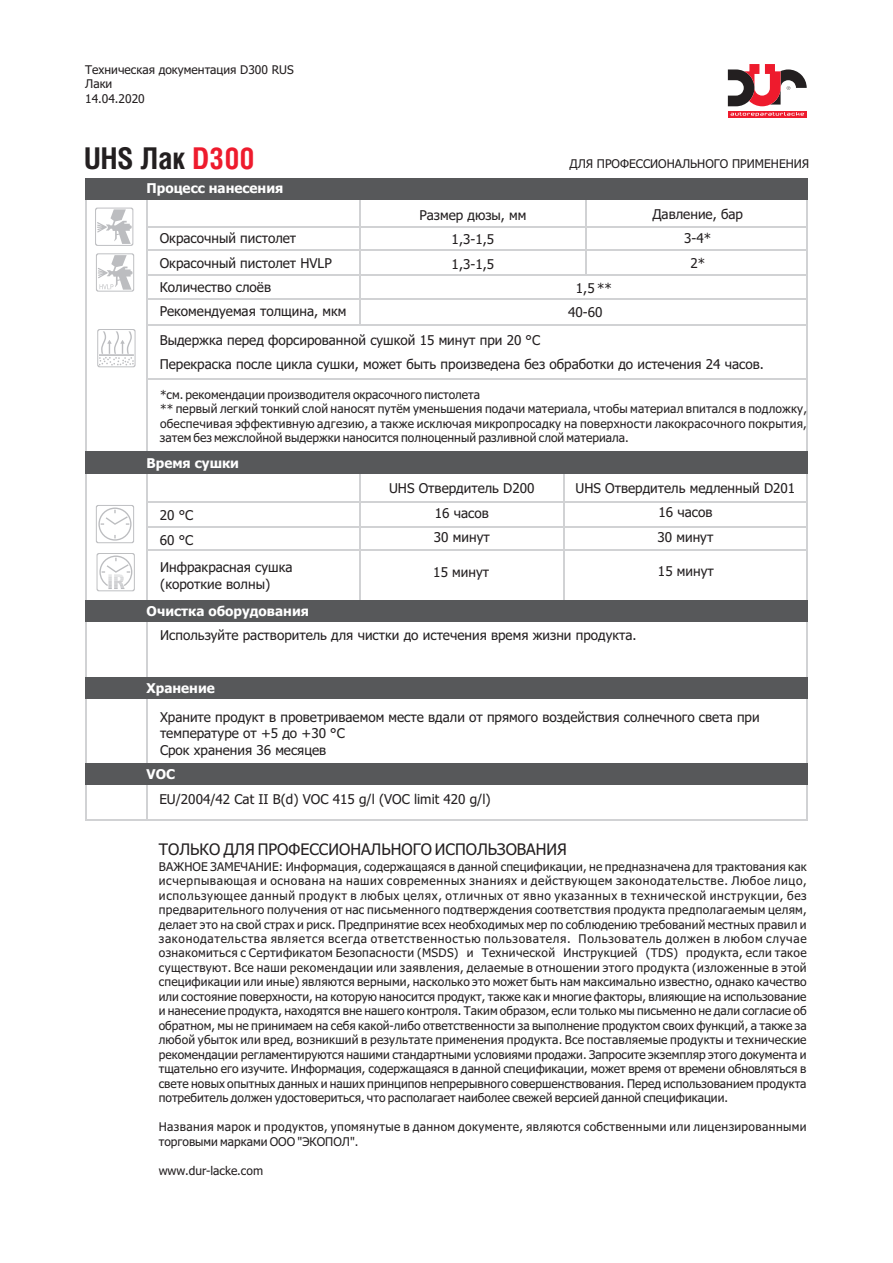
<style>
.page{position:relative;width:893px;height:1263px;background:#fff}
.page>*{position:absolute;margin:0;border:0;box-sizing:border-box;transform-origin:0 0}
.t1{font:700 30px "Helios Cond C";color:#231f20}
.t2{font:15.9px "Tahoma";color:#231f20}
.t3{font:13.5px/24.5px "Tahoma";color:#231f20}
.t4{font:700 13.5px "Tahoma";color:#fff}
.t5{font:12px/14.5px "Tahoma";color:#231f20}
.t6{font:12px/14.5px "Tahoma";letter-spacing:.03em;color:#231f20}
.s1{color:#ee1b2d}
</style>
<div class="page">
<hr style="left:585px;top:197px;width:1px;height:78px;background:#d1d2d4">
<hr style="left:564px;top:474px;width:1px;height:128px;background:#d1d2d4">
<hr style="left:359px;top:474px;width:1px;height:126px;background:#d1d2d4">
<hr style="left:359px;top:197px;width:1px;height:128px;background:#d1d2d4">
<hr style="left:807px;top:196px;width:1px;height:625px;background:#d1d2d4">
<hr style="left:85px;top:194px;width:1px;height:627px;background:#d1d2d4">
<hr style="left:146px;top:198px;width:1px;height:623px;background:#d1d2d4">
<svg style="left:96px;top:505px;width:38px;height:38px"></svg>
<svg style="left:97px;top:553px;width:38px;height:38px"></svg>
<svg style="left:97px;top:329px;width:39px;height:38px"></svg>
<svg style="left:95px;top:208px;width:38px;height:38px"></svg>
<div style="left:85px;top:178px;width:723px;height:21px;background:#57585a"></div>
<hr style="left:147px;top:226px;width:659px;height:1px;background:#d1d2d4">
<hr style="left:146px;top:250px;width:659px;height:1px;background:#d1d2d4">
<hr style="left:146px;top:274px;width:659px;height:1px;background:#d1d2d4">
<hr style="left:146px;top:298px;width:659px;height:1px;background:#d1d2d4">
<div style="left:85px;top:451px;width:723px;height:23px;background:#57585a"></div>
<hr style="left:147px;top:324px;width:659px;height:1px;background:#d1d2d4">
<hr style="left:148px;top:379px;width:659px;height:1px;background:#d1d2d4">
<hr style="left:146px;top:501px;width:661px;height:1px;background:#d1d2d4">
<hr style="left:147px;top:526px;width:659px;height:1px;background:#d1d2d4">
<hr style="left:147px;top:549px;width:659px;height:1px;background:#d1d2d4">
<div style="left:85px;top:600px;width:723px;height:21px;background:#57585a"></div>
<div style="left:85px;top:677px;width:723px;height:21px;background:#57585a"></div>
<div style="left:85px;top:763px;width:723px;height:21px;background:#57585a"></div>
<hr style="left:85px;top:820px;width:722px;height:1px;background:#d1d2d4">
<svg style="left:96px;top:253px;width:38px;height:39px"></svg>
<svg style="left:728px;top:64px;width:79px;height:42px"></svg>
<div style="left:728px;top:111px;width:79px;height:6px;background:#ee1b2d"></div>
<svg style="left:730px;top:112px;width:74px;height:4px"></svg>
<p class="t5" style="left:85px;top:63px;width:210px">Техническая документация D300 RUS<br>Лаки<br>14.04.2020</p>
<h1 class="t1" style="left:84px;top:144px;width:172px">UHS Лак <span class="s1">D300</span></h1>
<p class="t4" style="left:147px;top:183px;width:138px">Процесс нанесения</p>
<p class="t3" style="left:160px;top:227px;width:188px">Окрасочный пистолет<br>Окрасочный пистолет HVLP<br>Количество слоёв<br>Рекомендуемая толщина, мкм</p>
<p class="t5" style="left:569px;top:158px;width:241px">ДЛЯ ПРОФЕССИОНАЛЬНОГО ПРИМЕНЕНИЯ</p>
<p class="t3" style="left:419px;top:204px;width:109px;text-align:center">Размер дюзы, мм<br>1,3-1,5<br>1,3-1,5</p>
<p class="t3" style="left:652px;top:203px;width:92px;text-align:center">Давление, бар<br>3-4*<br>2*</p>
<p class="t3" style="left:568px;top:277px;width:45px;text-indent:8px">1,5 **<br>40-60</p>
<p class="t3" style="left:160px;top:329px;width:606px">Выдержка перед форсированной сушкой 15 минут при 20 °С<br>Перекраска после цикла сушки, может быть произведена без обработки до истечения 24 часов.</p>
<p class="t5" style="left:160px;top:388px;width:648px">*см. рекомендации производителя окрасочного пистолета<br>** первый легкий тонкий слой наносят путём уменьшения подачи материала, чтобы материал впитался в подложку, обеспечивая эффективную адгезию, а также исключая микропросадку на поверхности лакокрасочного покрытия, затем без межслойной выдержки наносится полноценный разливной слой материала.</p>
<p class="t4" style="left:147px;top:457px;width:94px">Время сушки</p>
<p class="t3" style="left:160px;top:504px;width:35px">20 °С<br>60 °С</p>
<p class="t3" style="left:160px;top:560px;width:134px;line-height:16.4px">Инфракрасная сушка (короткие волны)</p>
<p class="t4" style="left:147px;top:605px;width:164px">Очистка оборудования</p>
<p class="t3" style="left:389px;top:477px;width:147px;text-align:center">UHS Отвердитель D200<br>16 часов<br>30 минут</p>
<p class="t3" style="left:575px;top:477px;width:221px;text-align:center">UHS Отвердитель медленный D201<br>16 часов<br>30 минут</p>
<p class="t3" style="left:433px;top:561px;width:57px">15 минут</p>
<p class="t3" style="left:658px;top:560px;width:57px">15 минут</p>
<p class="t3" style="left:160px;top:624px;width:478px">Используйте растворитель для чистки до истечения время жизни продукта.</p>
<p class="t4" style="left:147px;top:683px;width:70px">Хранение</p>
<p class="t3" style="left:160px;top:710px;width:601px;line-height:16.4px">Храните продукт в проветриваемом месте вдали от прямого воздействия солнечного света при температуре от +5 до +30 °С<br>Срок хранения 36 месяцев</p>
<p class="t4" style="left:147px;top:768px;width:30px">VOC</p>
<p class="t3" style="left:159px;top:788px;width:333px">EU/2004/42 Cat II B(d) VOC 415 g/l (VOC limit 420 g/l)</p>
<h2 class="t2" style="left:159px;top:843px;width:409px">ТОЛЬКО ДЛЯ ПРОФЕССИОНАЛЬНОГО ИСПОЛЬЗОВАНИЯ</h2>
<p class="t5" style="left:159px;top:860px;width:650px;text-align:justify">ВАЖНОЕ ЗАМЕЧАНИЕ: Информация, содержащаяся в данной спецификации, не предназначена для трактования как исчерпывающая и основана на наших современных знаниях и действующем законодательстве. Любое лицо, использующее данный продукт в любых целях, отличных от явно указанных в технической инструкции, без предварительного получения от нас письменного подтверждения соответствия продукта предполагаемым целям, делает это на свой страх и риск. Предпринятие всех необходимых мер по соблюдению требований местных правил и законодательства является всегда ответственностью пользователя. Пользователь должен в любом случае ознакомиться с Сертификатом Безопасности (MSDS) и Технической Инструкцией (TDS) продукта, если такое существуют. Все наши рекомендации или заявления, делаемые в отношении этого продукта (изложенные в этой спецификации или иные) являются верными, насколько это может быть нам максимально известно, однако качество или состояние поверхности, на которую наносится продукт, также как и многие факторы, влияющие на использование и нанесение продукта, находятся вне нашего контроля. Таким образом, если только мы письменно не дали согласие об обратном, мы не принимаем на себя какой-либо ответственности за выполнение продуктом своих функций, а также за любой убыток или вред, возникший в результате применения продукта. Все поставляемые продукты и технические рекомендации регламентируются нашими стандартными условиями продажи. Запросите экземпляр этого документа и тщательно его изучите. Информация, содержащаяся в данной спецификации, может время от времени обновляться в свете новых опытных данных и наших принципов непрерывного совершенствования. Перед использованием продукта потребитель должен удостовериться, что располагает наиболее свежей версией данной спецификации.</p>
<p class="t6" style="left:159px;top:1121px;width:649px">Названия марок и продуктов, упомянутые в данном документе, являются собственными или лицензированными торговыми марками ООО "ЭКОПОЛ".</p>
<p class="t5" style="left:159px;top:1164px;width:106px">www.dur-lacke.com</p>
</div>
